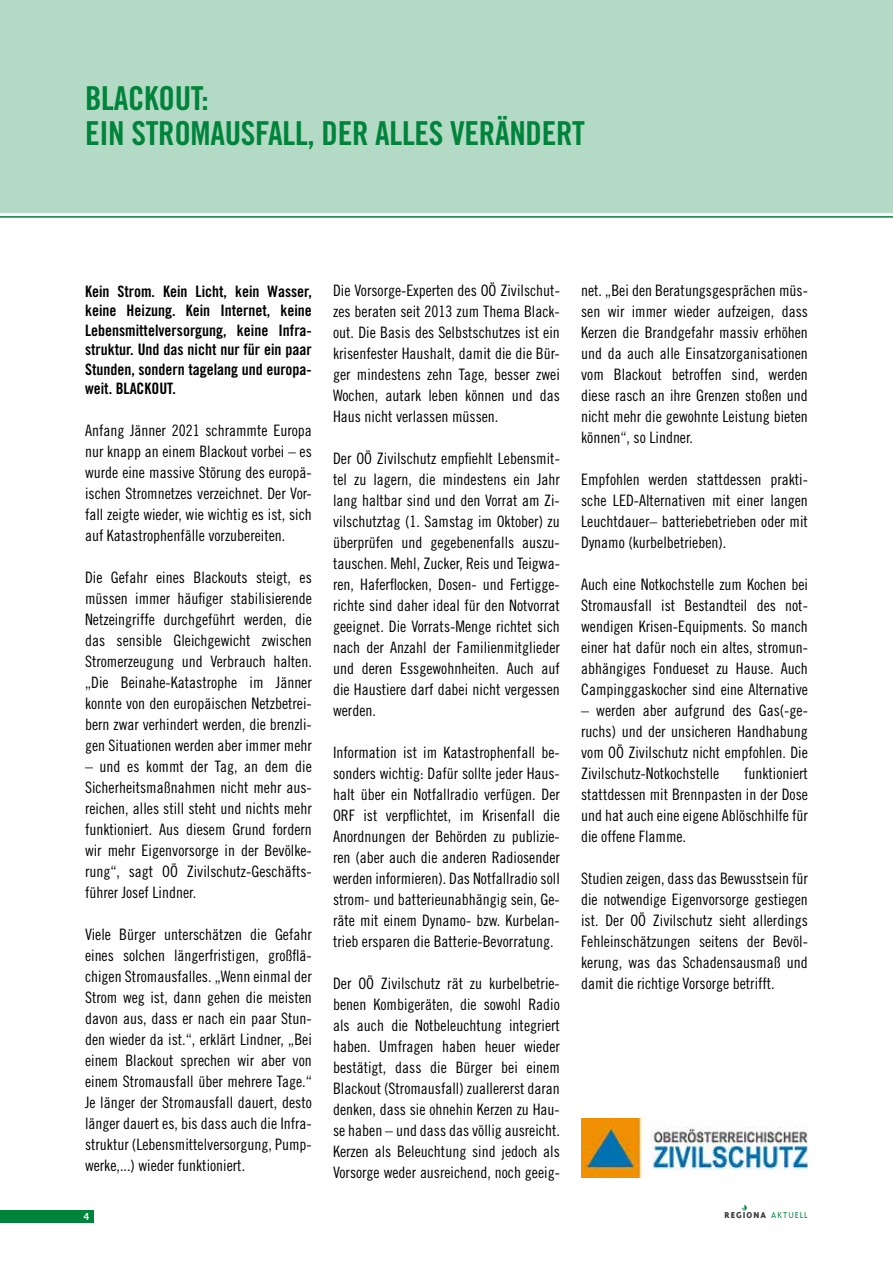
<style>
.page{position:relative;width:893px;height:1263px;background:#fff}
.page>*{position:absolute;margin:0;border:0;box-sizing:border-box;transform-origin:0 0}
.t1{font:33px/34.5px "Trade Gothic Bold Cond Twenty";letter-spacing:-.01em;color:#00843b}
.t2{font:15.75px/21px "Trade Gothic LT Pro Cn 18";color:#000;text-align:justify}
.t3{font:15.75px/19.5px "Trade Gothic Bold Cond Twenty";color:#000;text-align:justify}
.t4{font:800 9.9px "Triplex";letter-spacing:.1em;color:#3a3b41}
.t5{font:700 9.75px "Trade Gothic";color:#fff}
.s1{font-weight:300;color:#00843b}
</style>
<div class="page">
<svg style="left:741px;top:1204px;width:6px;height:7px"></svg>
<div style="left:0;top:1210px;width:94px;height:12px;background:#00843b"></div>
<div style="left:0;top:0;width:893px;height:213px;background:#b3dac4"></div>
<hr style="left:0;top:216px;width:893px;height:2px;background:#00843b">
<img style="left:581px;top:1119px;width:227px;height:59px">
<h1 class="t1" style="left:85px;top:81px;width:502px">BLACKOUT:<br>EIN STROMAUSFALL, DER ALLES VERÄNDERT</h1>
<p class="t3" style="left:85px;top:281px;width:228px">Kein Strom. Kein Licht, kein Wasser, keine Heizung. Kein Internet, keine Lebensmittelversorgung, keine Infra&shy;struktur. Und das nicht nur für ein paar Stunden, sondern tagelang und europa&shy;weit. BLACKOUT.</p>
<p class="t2" style="left:85px;top:420px;width:228px">Anfang Jänner 2021 schrammte Europa nur knapp an einem Blackout vorbei – es wurde eine massive Störung des europä&shy;ischen Stromnetzes verzeichnet. Der Vor&shy;fall zeigte wieder, wie wichtig es ist, sich auf Katastrophenfälle vorzubereiten.</p>
<p class="t2" style="left:85px;top:567px;width:228px">Die Gefahr eines Blackouts steigt, es müssen immer häufiger stabilisierende Netzeingriffe durchgeführt werden, die das sensible Gleichgewicht zwischen Stromerzeugung und Verbrauch halten. „Die Beinahe-Katastrophe im Jänner konnte von den europäischen Netzbetrei&shy;bern zwar verhindert werden, die brenzli&shy;gen Situationen werden aber immer mehr</p>
<p class="t2" style="left:85px;top:756px;width:228px">– und es kommt der Tag, an dem die Sicherheitsmaßnahmen nicht mehr aus&shy;reichen, alles still steht und nichts mehr funktioniert. Aus diesem Grund fordern wir mehr Eigenvorsorge in der Bevölke&shy;rung“, sagt OÖ Zivilschutz-Geschäfts&shy;führer Josef Lindner.</p>
<p class="t2" style="left:85px;top:924px;width:228px">Viele Bürger unterschätzen die Gefahr eines solchen längerfristigen, großflä&shy;chigen Stromausfalles. „Wenn einmal der Strom weg ist, dann gehen die meisten davon aus, dass er nach ein paar Stun&shy;den wieder da ist.“, erklärt Lindner, „Bei einem Blackout sprechen wir aber von einem Stromausfall über mehrere Tage.“ Je länger der Stromausfall dauert, desto länger dauert es, bis dass auch die Infra&shy;struktur (Lebensmittelversorgung, Pump&shy;werke,...) wieder funktioniert.</p>
<p class="t2" style="left:333px;top:280px;width:228px">Die Vorsorge-Experten des OÖ Zivilschut&shy;zes beraten seit 2013 zum Thema Black&shy;out. Die Basis des Selbstschutzes ist ein krisenfester Haushalt, damit die die Bür&shy;ger mindestens zehn Tage, besser zwei Wochen, autark leben können und das Haus nicht verlassen müssen.</p>
<p class="t2" style="left:333px;top:448px;width:228px">Der OÖ Zivilschutz empfiehlt Lebensmit&shy;tel zu lagern, die mindestens ein Jahr lang haltbar sind und den Vorrat am Zi&shy;vilschutztag (1. Samstag im Oktober) zu überprüfen und gegebenenfalls auszu&shy;tauschen. Mehl, Zucker, Reis und Teigwa&shy;ren, Haferflocken, Dosen- und Fertigge&shy;richte sind daher ideal für den Notvorrat geeignet. Die Vorrats-Menge richtet sich nach der Anzahl der Familienmitglieder und deren Essgewohnheiten. Auch auf die Haustiere darf dabei nicht vergessen werden.</p>
<p class="t2" style="left:333px;top:742px;width:228px">Information ist im Katastrophenfall be&shy;sonders wichtig: Dafür sollte jeder Haus&shy;halt über ein Notfallradio verfügen. Der ORF ist verpflichtet, im Krisenfall die Anordnungen der Behörden zu publizie&shy;ren (aber auch die anderen Radiosender werden informieren). Das Notfallradio soll strom- und batterieunabhängig sein, Ge&shy;räte mit einem Dynamo- bzw. Kurbelan&shy;trieb ersparen die Batterie-Bevorratung.</p>
<p class="t2" style="left:333px;top:973px;width:228px">Der OÖ Zivilschutz rät zu kurbelbetrie&shy;benen Kombigeräten, die sowohl Radio als auch die Notbeleuchtung integriert haben. Umfragen haben heuer wieder bestätigt, dass die Bürger bei einem Blackout (Stromausfall) zuallererst daran denken, dass sie ohnehin Kerzen zu Hau&shy;se haben – und dass das völlig ausreicht.<br>Kerzen als Beleuchtung sind jedoch als Vorsorge weder ausreichend, noch geeig-</p>
<p class="t2" style="left:581px;top:280px;width:228px">net. „Bei den Beratungsgesprächen müs&shy;sen wir immer wieder aufzeigen, dass Kerzen die Brandgefahr massiv erhöhen und da auch alle Einsatzorganisationen vom Blackout betroffen sind, werden diese rasch an ihre Grenzen stoßen und nicht mehr die gewohnte Leistung bieten können“, so Lindner.</p>
<p class="t2" style="left:581px;top:469px;width:228px">Empfohlen werden stattdessen prakti&shy;sche LED-Alternativen mit einer langen Leuchtdauer– batteriebetrieben oder mit Dynamo (kurbelbetrieben).</p>
<p class="t2" style="left:581px;top:574px;width:228px">Auch eine Notkochstelle zum Kochen bei Stromausfall ist Bestandteil des not&shy;wendigen Krisen-Equipments. So manch einer hat dafür noch ein altes, stromun&shy;abhängiges Fondueset zu Hause. Auch Campinggaskocher sind eine Alternative</p>
<p class="t2" style="left:581px;top:700px;width:228px">– werden aber aufgrund des Gas(-ge&shy;ruchs) und der unsicheren Handhabung vom OÖ Zivilschutz nicht empfohlen. Die Zivilschutz-Notkochstelle</p>
<p class="t2" style="left:581px;top:763px;width:228px;text-indent:163px">funktioniert stattdessen mit Brennpasten in der Dose und hat auch eine eigene Ablöschhilfe für die offene Flamme.</p>
<p class="t2" style="left:581px;top:868px;width:228px">Studien zeigen, dass das Bewusstsein für die notwendige Eigenvorsorge gestiegen ist. Der OÖ Zivilschutz sieht allerdings Fehleinschätzungen seitens der Bevöl&shy;kerung, was das Schadensausmaß und damit die richtige Vorsorge betrifft.</p>
<p class="t5" style="left:84px;top:1210px;width:7px">4</p>
<p class="t4" style="left:725px;top:1209px;width:85px">REGIONA <span class="s1">AKTUELL</span></p>
</div>
